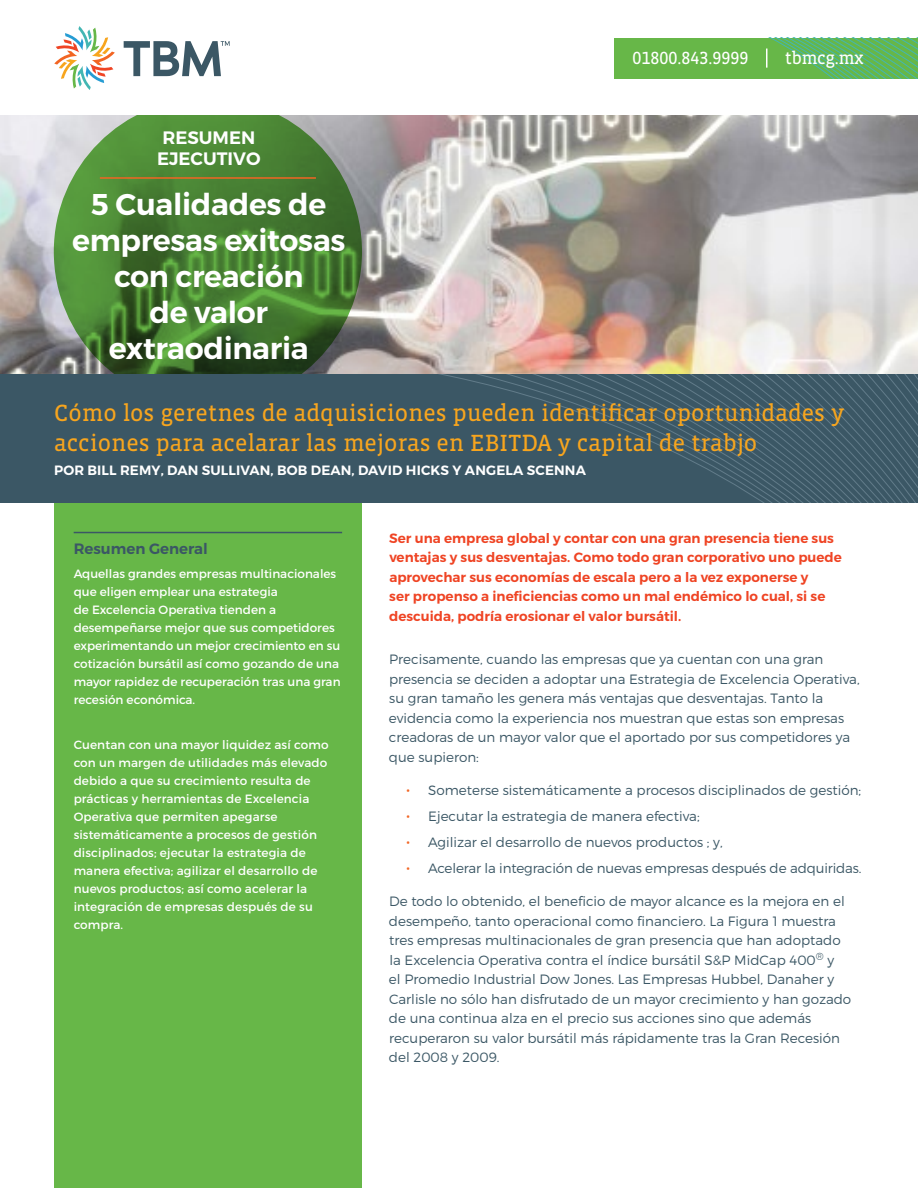
<style>
.page{position:relative;width:918px;height:1188px;background:#fff}
.page>*{position:absolute;margin:0;border:0;box-sizing:border-box;transform-origin:0 0}
.t1{font:600 30px/36px "Montserrat";letter-spacing:-.01em;color:#fff;text-align:center}
.t2{font:24px/30px "Vista Slab OT";color:#f7a51e}
.t3{font:18px "Vista Slab OT";color:#fff}
.t4{font:600 18px/21px "Montserrat";color:#fff}
.t5{font:600 15px "Montserrat";color:#3b5765}
.t6{font:300 13.5px/19.5px "Montserrat";color:#3b5765}
.t7{font:600 13.5px/19.5px "Montserrat";color:#ef4424}
.t8{font:600 13.5px "Montserrat";letter-spacing:.01em;color:#fff}
.t9{font:12px/18px "Montserrat";letter-spacing:.005em;color:#fff}
.s1{font-size:16.5px;color:#f26523}
</style>
<div class="page">
<img style="left:0;top:115px;width:918px;height:259px">
<svg style="left:54px;top:98px;width:308px;height:308px;background:#467d31"></svg>
<div style="left:0;top:0;width:918px;height:115px;background:#fff"></div>
<div style="left:54px;top:410px;width:308px;height:778px;background:#67b748"></div>
<hr style="left:74px;top:532px;width:268px;height:1px;background:#3b5765">
<hr style="left:100px;top:177px;width:216px;height:2px;background:#f26523">
<svg style="left:615px;top:38px;width:303px;height:40px;background:#63b652"></svg>
<div style="left:0;top:374px;width:918px;height:128px;background:#3b5765"></div>
<svg style="left:439px;top:374px;width:479px;height:128px"></svg>
<svg style="left:54px;top:26px;width:61px;height:64px"></svg>
<svg style="left:124px;top:41px;width:106px;height:35px"></svg>
<h3 class="t4" style="left:157px;top:128px;width:105px">RESUMEN<br>EJECUTIVO</h3>
<h1 class="t1" style="left:72px;top:187px;width:275px">5 Cualidades de empresas exitosas con creación<br>de valor extraodinaria</h1>
<h3 class="t3" style="left:633px;top:49px;width:117px">01800.843.9999</h3>
<h3 class="t3" style="left:785px;top:49px;width:81px">tbmcg.mx</h3>
<h2 class="t2" style="left:54px;top:399px;width:792px">Cómo los geretnes de adquisiciones pueden identificar oportunidades y acciones para acelarar las mejoras en EBITDA y capital de trabjo</h2>
<p class="t8" style="left:54px;top:462px;width:533px">POR BILL REMY, DAN SULLIVAN, BOB DEAN, DAVID HICKS Y ANGELA SCENNA</p>
<p class="t5" style="left:74px;top:539px;width:136px">Resumen General</p>
<p class="t9" style="left:74px;top:565px;width:268px">Aquellas grandes empresas multinacionales que eligen emplear una estrategia<br>de Excelencia Operativa tienden a desempeñarse mejor que sus competidores experimentando un mejor crecimiento en su cotización bursátil así como gozando de una mayor rapidez de recuperación tras una gran recesión económica.</p>
<p class="t9" style="left:74px;top:736px;width:256px">Cuentan con una mayor liquidez así como con un margen de utilidades más elevado debido a que su crecimiento resulta de prácticas y herramientas de Excelencia Operativa que permiten apegarse sistemáticamente a procesos de gestión disciplinados; ejecutar la estrategia de manera efectiva; agilizar el desarrollo de nuevos productos; así como acelerar la integración de empresas después de su compra.</p>
<p class="t7" style="left:389px;top:528px;width:454px">Ser una empresa global y contar con una gran presencia tiene sus ventajas y sus desventajas. Como todo gran corporativo uno puede aprovechar sus economías de escala pero a la vez exponerse y<br>ser propenso a ineficiencias como un mal endémico lo cual, si se descuida, podría erosionar el valor bursátil.</p>
<p class="t6" style="left:389px;top:649px;width:472px">Precisamente, cuando las empresas que ya cuentan con una gran presencia se deciden a adoptar una Estrategia de Excelencia Operativa, su gran tamaño les genera más ventajas que desventajas. Tanto la evidencia como la experiencia nos muestran que estas son empresas creadoras de un mayor valor que el aportado por sus competidores ya que supieron:</p>
<p class="t6" style="left:406px;top:780px;width:457px"><span class="s1">•</span> Someterse sistemáticamente a procesos disciplinados de gestión;</p>
<p class="t6" style="left:406px;top:806px;width:295px"><span class="s1">•</span> Ejecutar la estrategia de manera efectiva;</p>
<p class="t6" style="left:406px;top:832px;width:318px"><span class="s1">•</span> Agilizar el desarrollo de nuevos productos ; y,</p>
<p class="t6" style="left:406px;top:859px;width:457px"><span class="s1">•</span> Acelerar la integración de nuevas empresas después de adquiridas.</p>
<p class="t6" style="left:389px;top:892px;width:464px">De todo lo obtenido, el beneficio de mayor alcance es la mejora en el desempeño, tanto operacional como financiero. La Figura 1 muestra tres empresas multinacionales de gran presencia que han adoptado la Excelencia Operativa contra el índice bursátil S&amp;P MidCap 400<sup>®</sup> y<br>el Promedio Industrial Dow Jones. Las Empresas Hubbel, Danaher y Carlisle no sólo han disfrutado de un mayor crecimiento y han gozado de una continua alza en el precio sus acciones sino que además recuperaron su valor bursátil más rápidamente tras la Gran Recesión del 2008 y 2009.</p>
</div>
